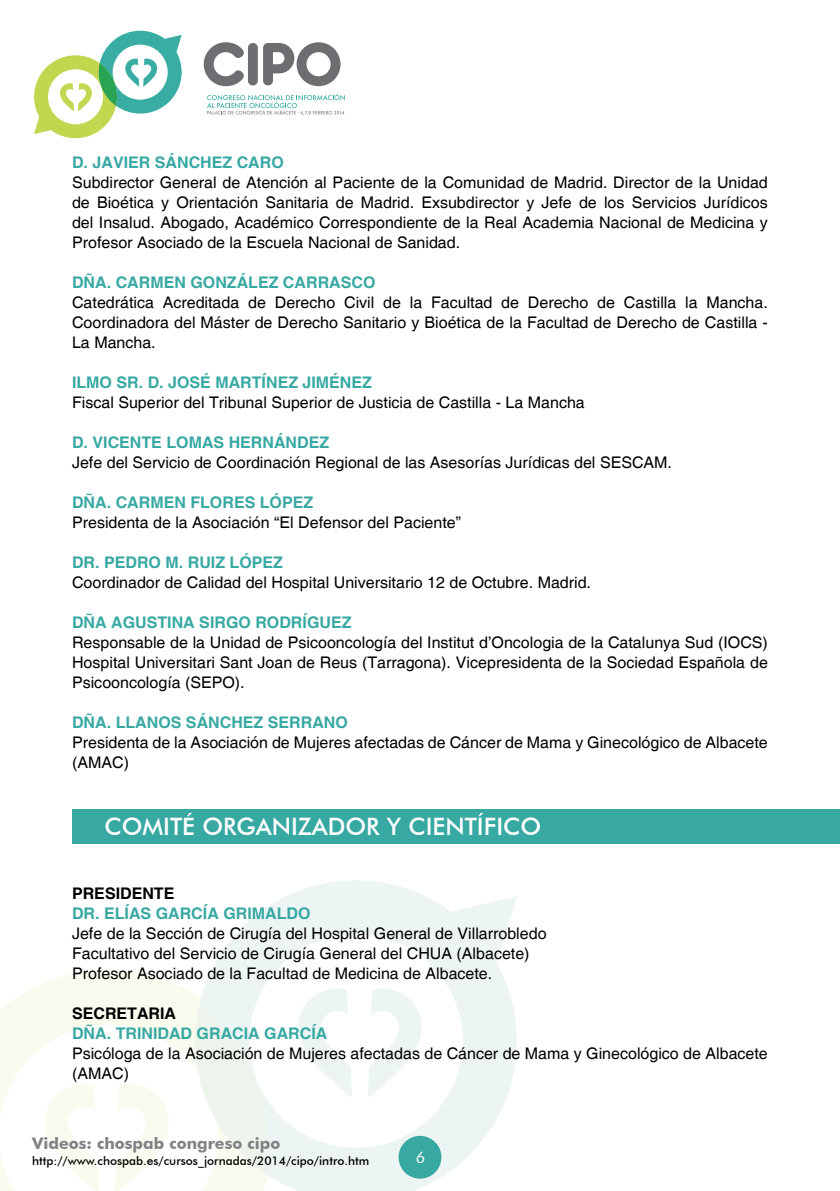
<style>
.page{position:relative;width:840px;height:1191px;background:#fff}
.page>*{position:absolute;margin:0;border:0;box-sizing:border-box;transform-origin:0 0}
.t1{font:500 24px "Futura BT";color:#fff}
.t2{font:16px/20px "Helvetica";color:#000;text-align:justify}
.t3{font:700 16px "Helvetica";color:#38a8a3}
.t4{font:700 16px "Futura BT";color:#808285}
.t5{font:700 16px "Helvetica";color:#000}
.t6{font:16px "Futura BT";color:#fff}
.t7{font:500 12px "Futura BT";color:#000}
</style>
<div class="page">
<svg style="left:0;top:970px;width:199px;height:221px"></svg>
<svg style="left:199px;top:880px;width:317px;height:311px"></svg>
<svg style="left:195px;top:1006px;width:71px;height:165px"></svg>
<svg style="left:115px;top:1084px;width:53px;height:107px"></svg>
<svg style="left:45px;top:1084px;width:54px;height:107px"></svg>
<svg style="left:298px;top:988px;width:54px;height:109px"></svg>
<svg style="left:367px;top:988px;width:54px;height:109px"></svg>
<svg style="left:204px;top:42px;width:136px;height:44px"></svg>
<svg style="left:207px;top:93px;width:137px;height:22px"></svg>
<svg style="left:34px;top:31px;width:147px;height:107px"></svg>
<div style="left:398px;top:1135px;width:43px;height:43px;background:#38a8a3;border-radius:50%"></div>
<div style="left:72px;top:809px;width:767px;height:34px;background:#38a8a3"></div>
<p class="t3" style="left:72px;top:152px;width:213px">D. JAVIER SÁNCHEZ CARO</p>
<p class="t2" style="left:72px;top:173px;width:697px">Subdirector General de Atención al Paciente de la Comunidad de Madrid. Director de la Unidad de Bioética y Orientación Sanitaria de Madrid. Exsubdirector y Jefe de los Servicios Jurídicos del Insalud. Abogado, Académico Correspondiente de la Real Academia Nacional de Medicina y Profesor Asociado de la Escuela Nacional de Sanidad.</p>
<p class="t3" style="left:72px;top:272px;width:305px">DÑA. CARMEN GONZÁLEZ CARRASCO</p>
<p class="t2" style="left:72px;top:293px;width:697px">Catedrática Acreditada de Derecho Civil de la Facultad de Derecho de Castilla la Mancha.<br>Coordinadora del Máster de Derecho Sanitario y Bioética de la Facultad de Derecho de Castilla - La Mancha.</p>
<p class="t3" style="left:72px;top:372px;width:301px">ILMO SR. D. JOSÉ MARTÍNEZ JIMÉNEZ</p>
<p class="t2" style="left:72px;top:393px;width:514px">Fiscal Superior del Tribunal Superior de Justicia de Castilla - La Mancha</p>
<p class="t3" style="left:72px;top:432px;width:258px">D. VICENTE LOMAS HERNÁNDEZ</p>
<p class="t2" style="left:72px;top:453px;width:601px">Jefe del Servicio de Coordinación Regional de las Asesorías Jurídicas del SESCAM.</p>
<p class="t3" style="left:72px;top:492px;width:242px">DÑA. CARMEN FLORES LÓPEZ</p>
<p class="t2" style="left:72px;top:513px;width:390px">Presidenta de la Asociación “El Defensor del Paciente”</p>
<p class="t3" style="left:72px;top:552px;width:212px">DR. PEDRO M. RUIZ LÓPEZ</p>
<p class="t2" style="left:72px;top:573px;width:520px">Coordinador de Calidad del Hospital Universitario 12 de Octubre. Madrid.</p>
<p class="t3" style="left:72px;top:612px;width:281px">DÑA AGUSTINA SIRGO RODRÍGUEZ</p>
<p class="t2" style="left:72px;top:633px;width:697px">Responsable de la Unidad de Psicooncología del Institut d’Oncologia de la Catalunya Sud (IOCS)<br>Hospital Universitari Sant Joan de Reus (Tarragona). Vicepresidenta de la Sociedad Española de Psicooncología (SEPO).</p>
<p class="t3" style="left:72px;top:712px;width:277px">DÑA. LLANOS SÁNCHEZ SERRANO</p>
<p class="t2" style="left:72px;top:733px;width:697px">Presidenta de la Asociación de Mujeres afectadas de Cáncer de Mama y Ginecológico de Albacete (AMAC)</p>
<h1 class="t1" style="left:104px;top:812px;width:438px">COMITÉ ORGANIZADOR Y CIENTÍFICO</h1>
<p class="t5" style="left:72px;top:883px;width:104px">PRESIDENTE</p>
<p class="t3" style="left:72px;top:903px;width:240px">DR. ELÍAS GARCÍA GRIMALDO</p>
<p class="t2" style="left:72px;top:924px;width:475px;text-align:left">Jefe de la Sección de Cirugía del Hospital General de Villarrobledo<br>Facultativo del Servicio de Cirugía General del CHUA (Albacete)<br>Profesor Asociado de la Facultad de Medicina de Albacete.</p>
<p class="t5" style="left:72px;top:1003px;width:105px">SECRETARIA</p>
<p class="t3" style="left:72px;top:1023px;width:257px">DÑA. TRINIDAD GRACIA GARCÍA</p>
<p class="t2" style="left:72px;top:1044px;width:697px">Psicóloga de la Asociación de Mujeres afectadas de Cáncer de Mama y Ginecológico de Albacete (AMAC)</p>
<p class="t4" style="left:32px;top:1133px;width:250px">Videos: chospab congreso cipo</p>
<p class="t7" style="left:32px;top:1153px;width:338px">http://www.chospab.es/cursos_jornadas/2014/cipo/intro.htm</p>
<p class="t6" style="left:415px;top:1147px;width:11px">6</p>
</div>
